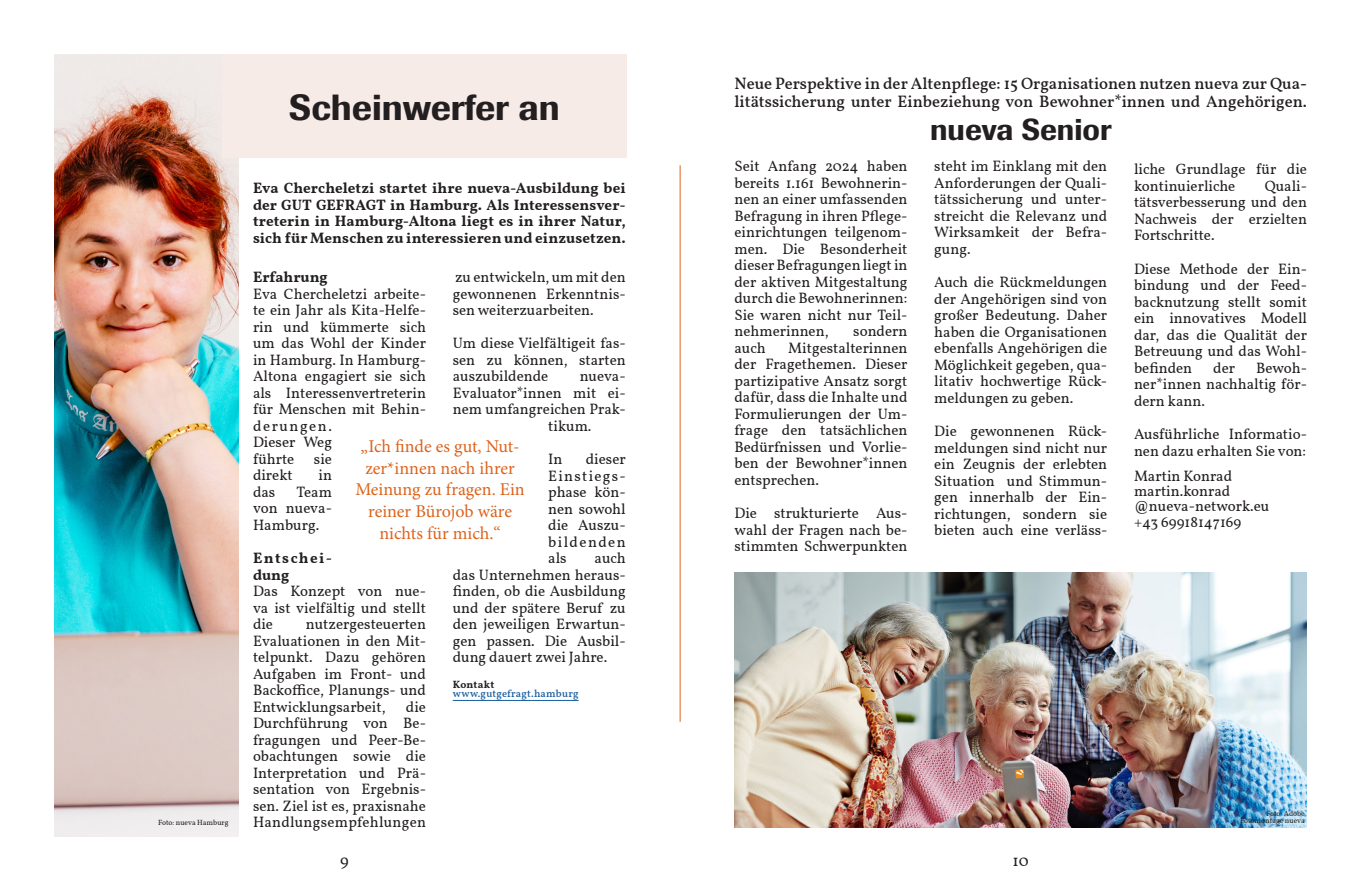
<style>
.page{position:relative;width:1361px;height:893px;background:#fff}
.page>*{position:absolute;margin:0;border:0;box-sizing:border-box;transform-origin:0 0}
.t1{font:500 36px "Imago";color:#231f20}
.Body_-_Align_Left{font:500 30px "Imago";color:#231f20}
.t2{font:18px/21.6px "Minion Pro";color:#dc631c;text-align:center}
.Body_-_Align_Left-2{font:500 16.5px/18px "Vollkorn";color:#231f20}
.t3{font:16.5px "Vollkorn";color:#231f20}
.Body_-_Align_Left-3{font:15px/16.5px "Vollkorn";color:#231f20;text-align:justify}
.Body_-_Align_Left-4{font:700 15px/16.5px "Vollkorn";letter-spacing:.005em;color:#231f20;text-align:justify}
.Body_-_Align_Left-5{font:700 15px/16.5px "Vollkorn";letter-spacing:.09em;color:#231f20}
.Body_-_Align_Left-6{font:500 10.5px "Vollkorn";letter-spacing:.02em;color:#175d9e}
.Body_-_Align_Left-7{font:700 10.5px "Vollkorn";letter-spacing:.02em;color:#231f20}
.t4{font:7.5px "Vollkorn";color:#231f20}
</style>
<div class="page">
<img style="left:54px;top:54px;width:184px;height:782px">
<hr style="left:453px;top:700px;width:125px;height:1px;background:#175d9e">
<div style="left:222px;top:54px;width:404px;height:103px;background:#f7ebe8"></div>
<hr style="left:680px;top:165px;width:1px;height:557px;background:#dc631c">
<img style="left:734px;top:573px;width:573px;height:254px">
<svg style="left:1015px;top:769px;width:9px;height:9px"></svg>
<p class="t4" style="left:158px;top:816px;width:72px">Foto: nueva Hamburg</p>
<p class="t1" style="left:289px;top:86px;width:272px">Scheinwerfer an</p>
<p class="Body_-_Align_Left-4" style="left:253px;top:179px;width:374px">Eva Chercheletzi startet ihre nueva-Ausbildung bei der GUT GEFRAGT in Hamburg. Als Interessensver&shy;treterin in Hamburg-Altona liegt es in ihrer Natur, sich für Menschen zu interessieren und einzusetzen.</p>
<p class="Body_-_Align_Left-3" style="left:453px;top:268px;width:174px">zu entwickeln, um mit den gewonnenen Erkenntnis&shy;sen weiterzuarbeiten.</p>
<p class="Body_-_Align_Left-3" style="left:453px;top:334px;width:174px">Um diese Vielfältigeit fas&shy;sen zu können, starten auszubildende</p>
<p class="Body_-_Align_Left-4" style="left:253px;top:268px;width:76px">Erfahrung</p>
<p class="Body_-_Align_Left-3" style="left:253px;top:284px;width:174px;text-align:left">Eva Chercheletzi arbeite&shy;te ein Jahr als Kita-Helfe&shy;rin und kümmerte sich um das Wohl der Kinder in Hamburg. In Hamburg-<br>Altona engagiert sie sich als Interessenvertreterin für Menschen mit Behin&shy;derungen.<br>Dieser Weg<br>führte</p>
<p class="Body_-_Align_Left-3" style="left:580px;top:367px;width:48px">nueva-</p>
<p class="Body_-_Align_Left-3" style="left:453px;top:383px;width:174px">Evaluator*innen mit ei-</p>
<p class="Body_-_Align_Left-3" style="left:453px;top:400px;width:174px">nem umfangreichen Prak-</p>
<p class="Body_-_Align_Left-3" style="left:548px;top:416px;width:45px">tikum.</p>
<p class="Body_-_Align_Left-3" style="left:548px;top:450px;width:16px">In</p>
<p class="t2" style="left:355px;top:436px;width:171px">„Ich finde es gut, Nut&shy;zer*innen nach ihrer<br>Meinung zu fragen. Ein reiner Bürojob wäre nichts für mich.“</p>
<p class="Body_-_Align_Left-3" style="left:314px;top:449px;width:20px">sie</p>
<p class="Body_-_Align_Left-3" style="left:548px;top:450px;width:79px;text-indent:38px">dieser Einstiegs&shy;phase kön&shy;nen sowohl die Auszu&shy;bildenden als</p>
<p class="Body_-_Align_Left-3" style="left:253px;top:466px;width:41px">direkt</p>
<p class="Body_-_Align_Left-3" style="left:318px;top:466px;width:15px">in</p>
<p class="Body_-_Align_Left-3" style="left:253px;top:482px;width:24px">das</p>
<p class="Body_-_Align_Left-3" style="left:253px;top:482px;width:80px;text-indent:43px">Team von nueva-Hamburg.</p>
<p class="Body_-_Align_Left-5" style="left:253px;top:549px;width:80px">Entschei&shy;dung</p>
<p class="Body_-_Align_Left-3" style="left:253px;top:582px;width:174px">Das Konzept von nue&shy;va ist vielfältig und stellt die</p>
<p class="Body_-_Align_Left-3" style="left:453px;top:549px;width:174px;text-indent:142px">auch das Unternehmen heraus&shy;finden, ob die Ausbildung und der spätere Beruf zu den jeweiligen Erwartun&shy;gen passen. Die Ausbil&shy;dung dauert zwei Jahre.</p>
<p class="Body_-_Align_Left-7" style="left:453px;top:677px;width:43px">Kontakt</p>
<p class="Body_-_Align_Left-6" style="left:453px;top:686px;width:127px">www.gutgefragt.hamburg</p>
<p class="Body_-_Align_Left-3" style="left:253px;top:615px;width:174px;text-indent:53px">nutzergesteuerten Evaluationen in den Mit&shy;telpunkt. Dazu gehören Aufgaben im Front- und Backoffice, Planungs- und Entwicklungsarbeit,</p>
<p class="Body_-_Align_Left-3" style="left:253px;top:697px;width:174px;text-indent:153px">die Durchführung von Be&shy;fragungen und Peer-Be&shy;obachtungen sowie die Interpretation und Prä&shy;sentation von Ergebnis&shy;sen. Ziel ist es, praxisnahe Handlungsempfehlungen</p>
<p class="t3" style="left:340px;top:848px;width:10px">9</p>
<p class="Body_-_Align_Left-2" style="left:734px;top:73px;width:574px">Neue Perspektive in der Altenpflege: 15 Organisationen nutzen nueva zur Qua&shy;litätssicherung unter Einbeziehung von Bewohner*innen und Angehörigen.</p>
<p class="Body_-_Align_Left-3" style="left:734px;top:157px;width:174px">Seit Anfang 2024 haben bereits 1.161 Bewohnerin&shy;nen an einer umfassenden Befragung in ihren Pflege&shy;einrichtungen teilgenom&shy;men. Die Besonderheit dieser Befragungen liegt in der aktiven Mitgestaltung durch die Bewohnerinnen:<br>Sie waren nicht nur Teil&shy;nehmerinnen,</p>
<p class="Body_-_Align_Left-3" style="left:853px;top:322px;width:56px">sondern</p>
<p class="Body_-_Align_Left-3" style="left:734px;top:338px;width:174px;text-indent:54px">Mitgestalterinnen der Fragethemen. Dieser partizipative Ansatz sorgt dafür, dass die Inhalte und Formulierungen der Um&shy;frage den tatsächlichen Bedürfnissen und Vorlie&shy;ben der Bewohner*innen entsprechen.</p>
<p class="Body_-_Align_Left-3" style="left:734px;top:504px;width:174px">Die strukturierte Aus&shy;wahl der Fragen nach be&shy;stimmten Schwerpunkten</p>
<p class="Body_-_Align_Left-3" style="left:734px;top:338px;width:33px">auch</p>
<p class="Body_-_Align_Left" style="left:930px;top:111px;width:183px">nueva Senior</p>
<p class="Body_-_Align_Left-3" style="left:934px;top:157px;width:174px">steht im Einklang mit den Anforderungen der Quali&shy;tätssicherung und unter&shy;streicht die Relevanz und Wirksamkeit der Befra&shy;gung.</p>
<p class="Body_-_Align_Left-3" style="left:934px;top:273px;width:174px">Auch die Rückmeldungen der Angehörigen sind von großer Bedeutung. Daher haben die Organisationen ebenfalls Angehörigen die Möglichkeit gegeben, qua&shy;litativ hochwertige Rück&shy;meldungen zu geben.</p>
<p class="Body_-_Align_Left-3" style="left:934px;top:422px;width:175px">Die gewonnenen Rück&shy;meldungen sind nicht nur ein Zeugnis der erlebten Situation und Stimmun&shy;gen innerhalb der Ein&shy;richtungen, sondern sie bieten auch eine verläss-</p>
<p class="Body_-_Align_Left-3" style="left:1134px;top:160px;width:174px">liche Grundlage für die kontinuierliche</p>
<p class="Body_-_Align_Left-3" style="left:1134px;top:176px;width:174px;text-indent:131px">Quali&shy;tätsverbesserung und den Nachweis der erzielten Fortschritte.</p>
<p class="Body_-_Align_Left-3" style="left:1134px;top:259px;width:174px">Diese Methode der Ein&shy;bindung und der Feed&shy;backnutzung stellt somit ein innovatives Modell dar, das die Qualität der Betreuung und das Wohl&shy;befinden</p>
<p class="Body_-_Align_Left-3" style="left:1134px;top:358px;width:174px;text-indent:122px">Bewoh&shy;ner*innen nachhaltig för&shy;dern kann.</p>
<p class="Body_-_Align_Left-3" style="left:1134px;top:425px;width:174px">Ausführliche Informatio&shy;nen dazu erhalten Sie von:</p>
<p class="Body_-_Align_Left-3" style="left:1134px;top:467px;width:100px">Martin Konrad</p>
<p class="Body_-_Align_Left-3" style="left:1134px;top:482px;width:98px">martin.konrad</p>
<p class="Body_-_Align_Left-3" style="left:1134px;top:497px;width:137px">@nueva-network.eu</p>
<p class="Body_-_Align_Left-3" style="left:1134px;top:513px;width:109px">+43 69918147169</p>
<p class="Body_-_Align_Left-3" style="left:1213px;top:358px;width:23px">der</p>
<p class="t3" style="left:1012px;top:848px;width:18px">10</p>
<p class="t4" style="left:1266px;top:808px;width:40px">Foto: Adobe</p>
<p class="t4" style="left:1240px;top:815px;width:66px">Fotomontage nueva</p>
</div>
